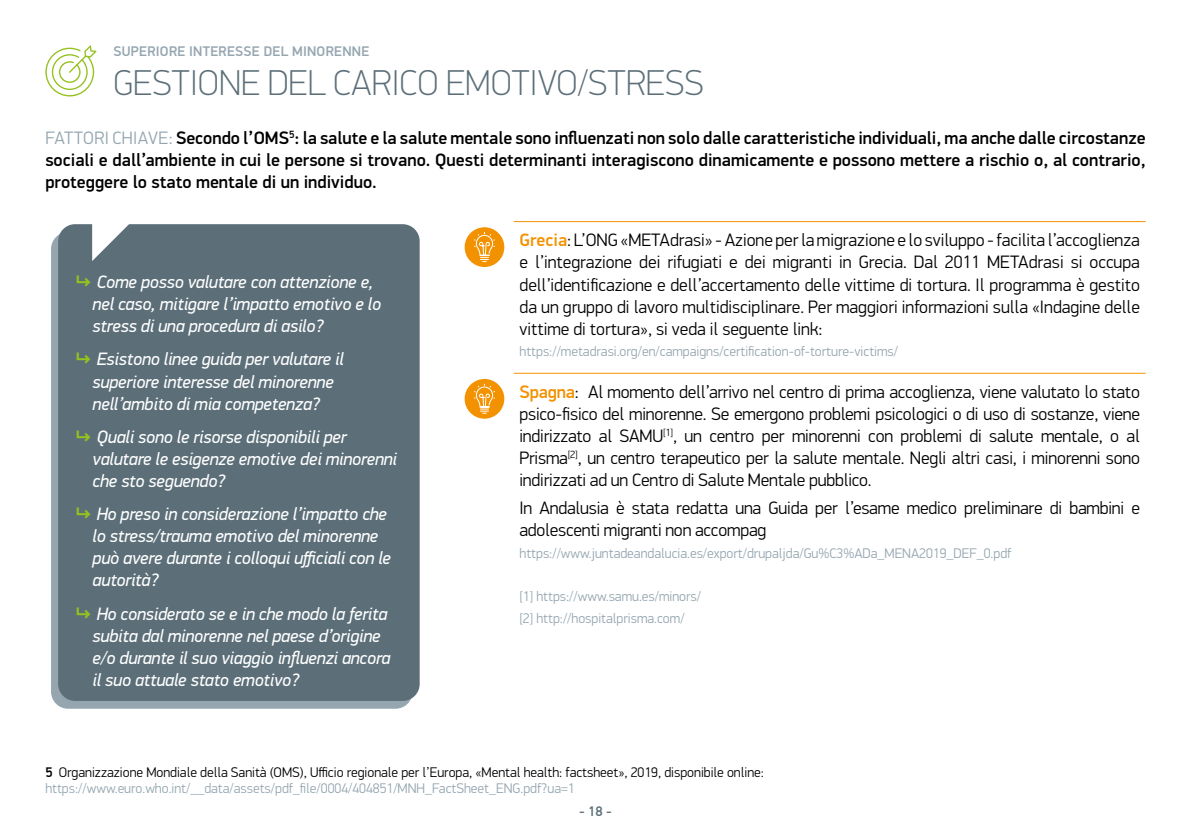
<style>
.page{position:relative;width:1191px;height:840px;background:#fff}
.page>*{position:absolute;margin:0;border:0;box-sizing:border-box;transform-origin:0 0}
.t1{font:100 36px "PF Din Display Pro";color:#5c6f79}
.t2{font:300 18px/22px "PF Din Display Pro";letter-spacing:-.01em;color:#000;text-align:justify}
.t3{font:italic 18px/22px "PF Din Display Pro";letter-spacing:-.01em;color:#fff}
.t4{font:500 18px/22px "PF Din Display Pro";color:#000;text-align:justify}
.t5{font:300 14px/21.6px "PF Din Display Pro";color:#95a6b0}
.t6{font:300 14px/16px "PF Din Display Pro";color:#000}
.t7{font:500 14px "PF Din Display Pro";letter-spacing:.02em;color:#95a6b0}
.t8{font:500 14px "PF Din Display Pro";color:#5c6f79}
.s1{font-weight:300;color:#95a6b0}
.s2{font-weight:900;font-style:normal;color:#95c11f}
.s3{font-weight:500;color:#f39200}
.s4{font-weight:500}
.s5{color:#95a6b0}
</style>
<div class="page">
<div style="left:51px;top:232px;width:361px;height:476px;background:#95a6b0;border-radius:17px"></div>
<div style="left:58px;top:224px;width:362px;height:476px;background:#5c6f79;border-radius:17px"></div>
<svg style="left:92px;top:224px;width:54px;height:37px"></svg>
<hr style="left:514px;top:221px;width:631px;height:1px;background:#f39200">
<hr style="left:514px;top:373px;width:631px;height:1px;background:#f39200">
<div style="left:464px;top:227px;width:40px;height:40px;background:#f39200;border-radius:50%"></div>
<svg style="left:473px;top:227px;width:22px;height:35px"></svg>
<div style="left:464px;top:379px;width:40px;height:39px;background:#f39200;border-radius:50%"></div>
<svg style="left:473px;top:379px;width:22px;height:35px"></svg>
<svg style="left:45px;top:45px;width:51px;height:51px"></svg>
<p class="t7" style="left:114px;top:43px;width:257px">SUPERIORE INTERESSE DEL MINORENNE</p>
<h1 class="t1" style="left:113px;top:62px;width:592px">GESTIONE DEL CARICO EMOTIVO/STRESS</h1>
<p class="t4" style="left:45px;top:127px;width:1101px"><span class="s1">FATTORI CHIAVE:</span> Secondo l’OMS<sup>5</sup>: la salute e la salute mentale sono influenzati non solo dalle caratteristiche individuali, ma anche dalle circostanze sociali e dall’ambiente in cui le persone si trovano. Questi determinanti interagiscono dinamicamente e possono mettere a rischio o, al contrario, proteggere lo stato mentale di un individuo.</p>
<p class="t3" style="left:93px;top:271px;width:290px;text-indent:-17px"><span class="s2">↳</span> Come posso valutare con attenzione e, nel caso, mitigare l’impatto emotivo e lo stress di una procedura di asilo?</p>
<p class="t3" style="left:76px;top:348px;width:270px;text-align:center"><span class="s2">↳</span> Esistono linee guida per valutare il superiore interesse del minorenne nell’ambito di mia competenza?</p>
<p class="t3" style="left:93px;top:425px;width:306px;text-indent:-17px"><span class="s2">↳</span> Quali sono le risorse disponibili per valutare le esigenze emotive dei minorenni che sto seguendo?</p>
<p class="t3" style="left:93px;top:503px;width:300px;text-indent:-17px"><span class="s2">↳</span> Ho preso in considerazione l’impatto che lo stress/trauma emotivo del minorenne può avere durante i colloqui ufficiali con le autorità?</p>
<p class="t3" style="left:93px;top:602px;width:299px;text-indent:-17px"><span class="s2">↳</span> Ho considerato se e in che modo la ferita subita dal minorenne nel paese d’origine e/o durante il suo viaggio influenzi ancora il suo attuale stato emotivo?</p>
<p class="t2" style="left:519px;top:229px;width:622px"><span class="s3">Grecia</span>: L’ONG «METAdrasi» - Azione per la migrazione e lo sviluppo - facilita l’accoglienza e l’integrazione dei rifugiati e dei migranti in Grecia. Dal 2011 METAdrasi si occupa dell’identificazione e dell’accertamento delle vittime di tortura. Il programma è gestito da un gruppo di lavoro multidisciplinare. Per maggiori informazioni sulla «Indagine delle vittime di tortura», si veda il seguente link:</p>
<p class="t5" style="left:519px;top:340px;width:380px">https://metadrasi.org/en/campaigns/certification-of-torture-victims/</p>
<p class="t2" style="left:519px;top:381px;width:622px"><span class="s3">Spagna</span>: Al momento dell’arrivo nel centro di prima accoglienza, viene valutato lo stato psico-fisico del minorenne. Se emergono problemi psicologici o di uso di sostanze, viene indirizzato al SAMU<sup>[1]</sup>, un centro per minorenni con problemi di salute mentale, o al Prisma<sup>[2]</sup>, un centro terapeutico per la salute mentale. Negli altri casi, i minorenni sono indirizzati ad un Centro di Salute Mentale pubblico.</p>
<p class="t2" style="left:519px;top:496px;width:622px">In Andalusia è stata redatta una Guida per l’esame medico preliminare di bambini e adolescenti migranti non accompag</p>
<p class="t5" style="left:519px;top:542px;width:493px">https://www.juntadeandalucia.es/export/drupaljda/Gu%C3%ADa_MENA2019_DEF_0.pdf</p>
<p class="t5" style="left:519px;top:585px;width:183px">[1] https://www.samu.es/minors/ [2] http://hospitalprisma.com/</p>
<p class="t6" style="left:45px;top:764px;width:720px"><span class="s4">5</span> Organizzazione Mondiale della Sanità (OMS), Ufficio regionale per l’Europa, «Mental health: factsheet», 2019, disponibile online: <span class="s5">https://www.euro.who.int/__data/assets/pdf_file/0004/404851/MNH_FactSheet_ENG.pdf?ua=1</span></p>
<p class="t8" style="left:579px;top:801px;width:34px">- 18 -</p>
</div>
